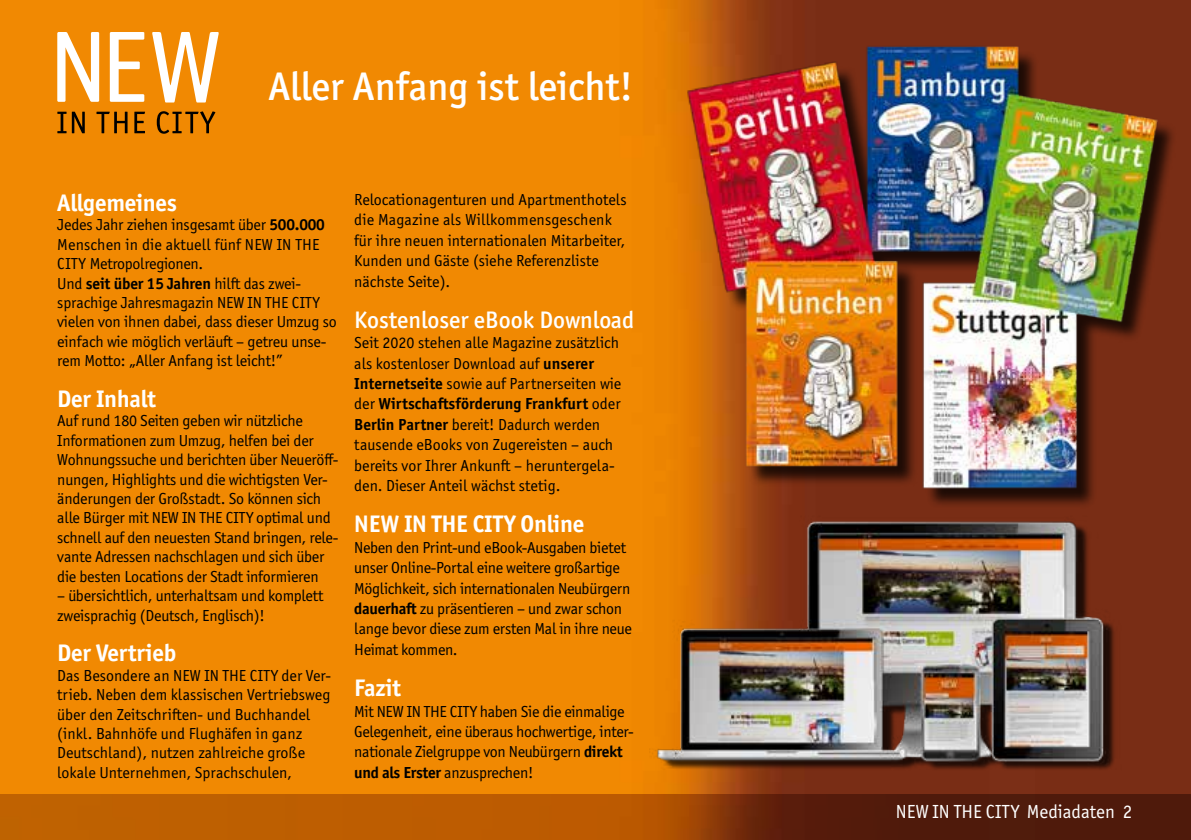
<style>
.page{position:relative;width:1191px;height:840px;background:#fff}
.page>*{position:absolute;margin:0;border:0;box-sizing:border-box;transform-origin:0 0}
.t1{font:500 40px "Officina Sans ITC Pro";color:#fff}
.t2{font:700 24px "Officina Sans ITC Pro";letter-spacing:-.01em;color:#fff}
.t3{font:500 24px "Officina Sans ITC Pro";color:#fff}
.t4{font:19px "Officina Sans ITC Pro";color:#fff}
.t5{font:16px/19.4px "Officina Sans ITC Pro";letter-spacing:-.01em;color:#000}
.s1{font-weight:700}
</style>
<div class="page">
<img style="left:0;top:0;width:1191px;height:794px">
<img style="left:0;top:794px;width:1191px;height:45px">
<svg style="left:57px;top:112px;width:28px;height:21px"></svg>
<svg style="left:96px;top:112px;width:31px;height:21px"></svg>
<svg style="left:134px;top:112px;width:11px;height:21px"></svg>
<svg style="left:157px;top:111px;width:58px;height:23px"></svg>
<svg style="left:57px;top:32px;width:42px;height:70px"></svg>
<svg style="left:152px;top:32px;width:67px;height:70px"></svg>
<svg style="left:110px;top:32px;width:34px;height:70px"></svg>
<img style="left:649px;top:506px;width:480px;height:276px">
<img style="left:677px;top:32px;width:495px;height:472px">
<h1 class="t1" style="left:268px;top:62px;width:366px">Aller Anfang ist leicht!</h1>
<h2 class="t2" style="left:57px;top:187px;width:121px">Allgemeines</h2>
<p class="t5" style="left:57px;top:215px;width:281px">Jedes Jahr ziehen insgesamt über <span class="s1">500.000<br></span>Menschen in die aktuell fünf NEW IN THE CITY Metropolregionen.<br>Und <span class="s1">seit über 15 Jahren</span> hilft das zwei&shy;sprachige Jahresmagazin NEW IN THE CITY vielen von ihnen dabei, dass dieser Umzug so einfach wie möglich verläuft – getreu unse&shy;rem Motto: „Aller Anfang ist leicht!”</p>
<h2 class="t2" style="left:57px;top:383px;width:100px">Der Inhalt</h2>
<p class="t5" style="left:57px;top:411px;width:283px">Auf rund 180 Seiten geben wir nützliche Informationen zum Umzug, helfen bei der Wohnungssuche und berichten über Neueröff&shy;nungen, Highlights und die wichtigsten Ver&shy;änderungen der Großstadt. So können sich alle Bürger mit NEW IN THE CITY optimal und schnell auf den neuesten Stand bringen, rele&shy;vante Adressen nachschlagen und sich über die besten Locations der Stadt informieren</p>
<p class="t5" style="left:57px;top:585px;width:267px">– übersichtlich, unterhaltsam und komplett zweisprachig (Deutsch, Englisch)!</p>
<h2 class="t2" style="left:57px;top:637px;width:120px">Der Vertrieb</h2>
<p class="t5" style="left:57px;top:665px;width:275px">Das Besondere an NEW IN THE CITY der Ver&shy;trieb. Neben dem klassischen Vertriebsweg über den Zeitschriften- und Buchhandel (inkl. Bahnhöfe und Flughäfen in ganz Deutschland), nutzen zahlreiche große lokale Unternehmen, Sprachschulen,</p>
<p class="t5" style="left:354px;top:189px;width:274px;line-height:20.4px">Relocationagenturen und Apartmenthotels die Magazine als Willkommensgeschenk für ihre neuen internationalen Mitarbeiter, Kunden und Gäste (siehe Referenzliste nächste Seite).</p>
<h2 class="t3" style="left:354px;top:305px;width:282px">Kostenloser eBook Download</h2>
<p class="t5" style="left:354px;top:332px;width:268px;line-height:20.4px">Seit 2020 stehen alle Magazine zusätzlich als kostenloser Download auf <span class="s1">unserer Internetseite</span> sowie auf Partnerseiten wie der <span class="s1">Wirtschaftsförderung Frankfurt</span> oder <span class="s1">Berlin Partner</span> bereit! Dadurch werden tausende eBooks von Zugereisten – auch bereits vor Ihrer Ankunft – heruntergela&shy;den. Dieser Anteil wächst stetig.</p>
<h2 class="t2" style="left:354px;top:509px;width:232px">NEW IN THE CITY Online</h2>
<p class="t5" style="left:354px;top:537px;width:279px;line-height:20.4px">Neben den Print-und eBook-Ausgaben bietet unser Online-Portal eine weitere großartige Möglichkeit, sich internationalen Neubürgern <span class="s1">dauerhaft</span> zu präsentieren – und zwar schon lange bevor diese zum ersten Mal in ihre neue Heimat kommen.</p>
<h2 class="t2" style="left:354px;top:672px;width:48px">Fazit</h2>
<p class="t5" style="left:354px;top:700px;width:281px;line-height:20.4px">Mit NEW IN THE CITY haben Sie die einmalige Gelegenheit, eine überaus hochwertige, inter&shy;nationale Zielgruppe von Neubürgern <span class="s1">direkt und als Erster</span> anzusprechen!</p>
<p class="t4" style="left:896px;top:800px;width:238px">NEW IN THE CITY Mediadaten 2</p>
</div>
